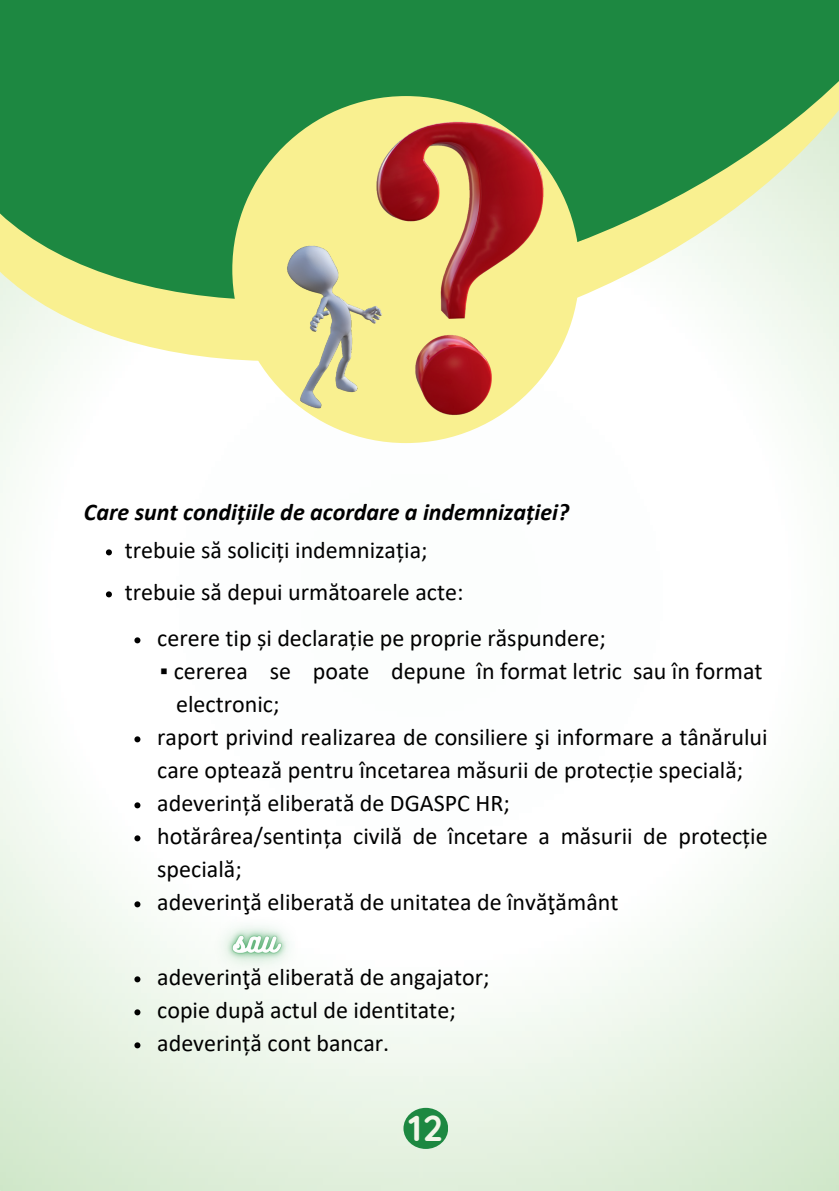
<style>
.page{position:relative;width:839px;height:1191px;background:#fff}
.page>*{position:absolute;margin:0;border:0;box-sizing:border-box;transform-origin:0 0}
.t1{font:700 36px "Quicksand";color:#f3f6e8}
.t2{font:24px/33px "Calibri";color:#000}
.t3{font:italic 700 24px "Calibri";color:#000}
</style>
<div class="page">
<img style="left:0;top:409px;width:838px;height:782px">
<svg style="left:0;top:349px;width:838px;height:60px"></svg>
<svg style="left:0;top:0;width:838px;height:349px;background:#5ca869"></svg>
<div style="left:232px;top:96px;width:347px;height:347px;background:#f9f090;border-radius:50%"></div>
<img style="left:215px;top:115px;width:409px;height:310px">
<svg style="left:106px;top:549px;width:6px;height:6px"></svg>
<svg style="left:106px;top:591px;width:6px;height:6px"></svg>
<svg style="left:134px;top:637px;width:6px;height:6px"></svg>
<svg style="left:134px;top:736px;width:6px;height:6px"></svg>
<svg style="left:134px;top:802px;width:6px;height:6px"></svg>
<svg style="left:134px;top:835px;width:6px;height:6px"></svg>
<svg style="left:134px;top:901px;width:6px;height:6px"></svg>
<svg style="left:134px;top:976px;width:6px;height:6px"></svg>
<svg style="left:134px;top:1009px;width:6px;height:6px"></svg>
<svg style="left:134px;top:1042px;width:6px;height:6px"></svg>
<img style="left:192px;top:885px;width:130px;height:110px">
<div style="left:403px;top:1108px;width:45px;height:41px;background:#1d8841;border-radius:50%"></div>
<p class="t3" style="left:84px;top:495px;width:487px">Care sunt condițiile de acordare a indemnizației?</p>
<p class="t2" style="left:125px;top:529px;width:340px;line-height:42px">trebuie să soliciți indemnizația; trebuie să depui următoarele acte:</p>
<p class="t2" style="left:157px;top:621px;width:450px">cerere tip și declarație pe proprie răspundere;</p>
<p class="t2" style="left:160px;top:654px;width:604px">▪ cererea se poate depune în format letric sau în format</p>
<p class="t2" style="left:176px;top:687px;width:105px">electronic;</p>
<p class="t2" style="left:157px;top:720px;width:612px">raport privind realizarea de consiliere şi informare a tânărului</p>
<p class="t2" style="left:157px;top:753px;width:587px">care optează pentru încetarea măsurii de protecție specială;</p>
<p class="t2" style="left:157px;top:786px;width:354px">adeverință eliberată de DGASPC HR;</p>
<p class="t2" style="left:157px;top:819px;width:612px">hotărârea/sentința civilă de încetare a măsurii de protecție</p>
<p class="t2" style="left:157px;top:852px;width:86px">specială;</p>
<p class="t2" style="left:157px;top:885px;width:462px">adeverinţă eliberată de unitatea de învăţământ</p>
<p class="t2" style="left:157px;top:960px;width:334px">adeverinţă eliberată de angajator; copie după actul de identitate; adeverință cont bancar.</p>
<h1 class="t1" style="left:408px;top:1100px;width:37px">12</h1>
</div>
